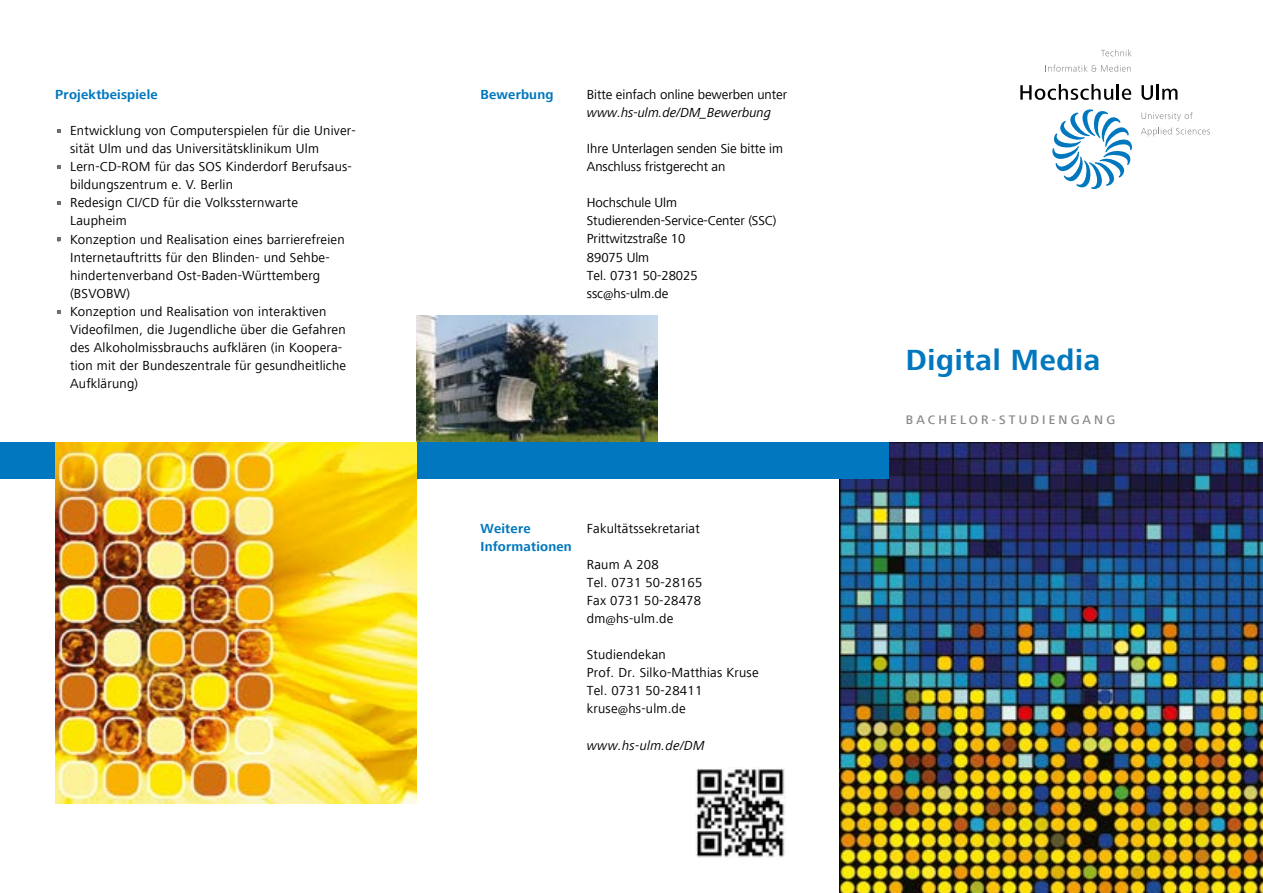
<style>
.page{position:relative;width:1263px;height:893px;background:#fff}
.page>*{position:absolute;margin:0;border:0;box-sizing:border-box;transform-origin:0 0}
.t1{font:700 30px "Frutiger Next LT";letter-spacing:.025em;color:#0077be}
.t2{font:13.5px/18.1px "Frutiger Next LT";letter-spacing:.015em;color:#000}
.t3{font:13.5px/18.1px "Frutiger Next LT";letter-spacing:-.005em;color:#000}
.t4{font:700 13.5px/18.1px "Frutiger Next LT";letter-spacing:.015em;color:#0077be}
.t5{font:italic 13.5px "Frutiger Next LT";letter-spacing:-.005em;color:#000}
.t6{font:italic 13.5px "Frutiger Next LT";letter-spacing:.015em;color:#000}
.t7{font:500 12.75px "Frutiger Next LT";letter-spacing:.25em;color:#868786}
</style>
<div class="page">
<img style="left:840px;top:442px;width:423px;height:451px">
<svg style="left:1052px;top:109px;width:80px;height:80px"></svg>
<svg style="left:1020px;top:84px;width:111px;height:16px"></svg>
<svg style="left:1141px;top:85px;width:12px;height:15px"></svg>
<hr style="left:1156px;top:84px;width:3px;height:16px;background:#000">
<svg style="left:1162px;top:89px;width:15px;height:11px"></svg>
<svg style="left:1045px;top:65px;width:85px;height:7px"></svg>
<svg style="left:1101px;top:49px;width:31px;height:7px"></svg>
<svg style="left:1141px;top:127px;width:69px;height:9px"></svg>
<svg style="left:1141px;top:112px;width:51px;height:9px"></svg>
<img style="left:417px;top:316px;width:240px;height:126px">
<div style="left:0;top:442px;width:889px;height:36px;background:#0077be"></div>
<img style="left:55px;top:442px;width:362px;height:362px">
<img style="left:695px;top:768px;width:90px;height:90px">
<svg style="left:57px;top:129px;width:4px;height:4px"></svg>
<svg style="left:57px;top:165px;width:4px;height:4px"></svg>
<svg style="left:57px;top:201px;width:4px;height:4px"></svg>
<svg style="left:57px;top:237px;width:4px;height:4px"></svg>
<svg style="left:57px;top:310px;width:4px;height:3px"></svg>
<p class="t4" style="left:55px;top:85px;width:104px">Projektbeispiele</p>
<p class="t2" style="left:70px;top:122px;width:287px;text-indent:-15px">• Entwicklung von Computerspielen für die Univer&shy;sität Ulm und das Universitätsklinikum Ulm</p>
<p class="t2" style="left:70px;top:158px;width:283px;text-indent:-15px">• Lern-CD-ROM für das SOS Kinderdorf Berufsaus&shy;bildungszentrum e. V. Berlin</p>
<p class="t2" style="left:70px;top:194px;width:229px;text-indent:-15px">• Redesign CI/CD für die Volkssternwarte<br>Laupheim</p>
<p class="t2" style="left:70px;top:230px;width:276px;text-indent:-15px">• Konzeption und Realisation eines barrierefreien Internetauftritts für den Blinden- und Sehbe&shy;hindertenverband Ost-Baden-Württemberg (BSVOBW)</p>
<p class="t2" style="left:70px;top:302px;width:278px;text-indent:-15px">• Konzeption und Realisation von interaktiven Videofilmen, die Jugendliche über die Gefahren des Alkoholmissbrauchs aufklären (in Koopera&shy;tion mit der Bundeszentrale für gesundheitliche Aufklärung)</p>
<p class="t4" style="left:480px;top:85px;width:74px">Bewerbung</p>
<p class="t3" style="left:587px;top:85px;width:202px">Bitte einfach online bewerben unter</p>
<p class="t5" style="left:587px;top:105px;width:186px">www.hs-ulm.de/DM_Bewerbung</p>
<p class="t3" style="left:587px;top:140px;width:198px">Ihre Unterlagen senden Sie bitte im<br>Anschluss fristgerecht an</p>
<p class="t3" style="left:587px;top:194px;width:191px">Hochschule Ulm<br>Studierenden-Service-Center (SSC)<br>Prittwitzstraße 10<br>89075 Ulm<br>Tel. 0731 50-28025 ssc@hs-ulm.de</p>
<p class="t4" style="left:480px;top:519px;width:93px">Weitere<br>Informationen</p>
<p class="t2" style="left:587px;top:519px;width:114px">Fakultätssekretariat</p>
<p class="t2" style="left:587px;top:555px;width:117px">Raum A 208<br>Tel. 0731 50-28165<br>Fax 0731 50-28478 dm@hs-ulm.de</p>
<p class="t2" style="left:587px;top:646px;width:173px">Studiendekan<br>Prof. Dr. Silko-Matthias Kruse<br>Tel. 0731 50-28411 kruse@hs-ulm.de</p>
<p class="t6" style="left:587px;top:738px;width:119px">www.hs-ulm.de/DM</p>
<h1 class="t1" style="left:906px;top:343px;width:196px">Digital Media</h1>
<p class="t7" style="left:906px;top:413px;width:211px">BACHELOR-STUDIENGANG</p>
</div>
